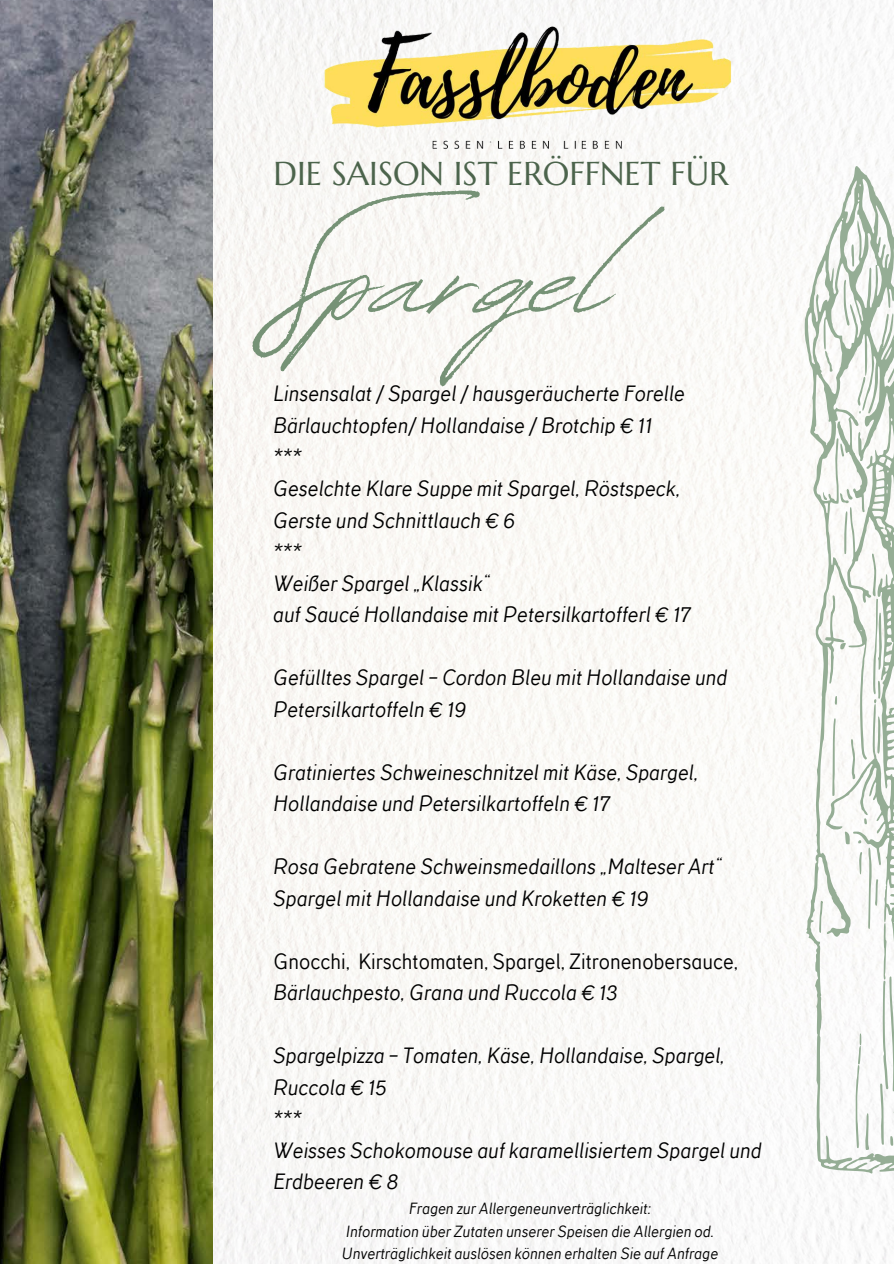
<style>
.page{position:relative;width:894px;height:1264px;background:#fff}
.page>*{position:absolute;margin:0;border:0;box-sizing:border-box;transform-origin:0 0}
.t1{font:210px "Revive 80 Signature";color:#769276}
.t2{font:33px "Marcellus";color:#4c644c}
.t3{font:italic 22.5px/31.5px "TT Corals";color:#000}
.t4{font:22.5px/31.5px "TT Corals";color:#000}
.t5{font:italic 16.5px "TT Corals";color:#000}
.s1{font-style:italic}
</style>
<div class="page">
<div style="left:213px;top:0;width:680px;height:1263px;background:#faf9f6"></div>
<img style="left:0;top:0;width:213px;height:1263px">
<svg style="left:804px;top:166px;width:89px;height:1007px"></svg>
<img style="left:321px;top:8px;width:417px;height:163px">
<h1 class="t2" style="left:273px;top:153px;width:456px">DIE SAISON IST ERÖFFNET FÜR</h1>
<h2 class="t1" style="left:273px;top:116px;width:341px">Spargel</h2>
<p class="t3" style="left:273px;top:378px;width:413px">Linsensalat / Spargel / hausgeräucherte Forelle<br>Bärlauchtopfen/ Hollandaise / Brotchip € 11</p>
<p class="t3" style="left:273px;top:441px;width:30px">***</p>
<p class="t3" style="left:273px;top:473px;width:408px">Geselchte Klare Suppe mit Spargel, Röstspeck,</p>
<p class="t3" style="left:273px;top:504px;width:244px">Gerste und Schnittlauch € 6</p>
<p class="t3" style="left:273px;top:536px;width:30px">***</p>
<p class="t3" style="left:273px;top:567px;width:218px">Weißer Spargel „Klassik“</p>
<p class="t3" style="left:273px;top:599px;width:419px">auf Saucé Hollandaise mit Petersilkartofferl € 17</p>
<p class="t3" style="left:273px;top:662px;width:455px">Gefülltes Spargel – Cordon Bleu mit Hollandaise und<br>Petersilkartoffeln € 19</p>
<p class="t3" style="left:273px;top:756px;width:426px">Gratiniertes Schweineschnitzel mit Käse, Spargel,<br>Hollandaise und Petersilkartoffeln € 17</p>
<p class="t3" style="left:273px;top:851px;width:450px">Rosa Gebratene Schweinsmedaillons „Malteser Art“</p>
<p class="t3" style="left:273px;top:882px;width:377px">Spargel mit Hollandaise und Kroketten € 19</p>
<p class="t4" style="left:273px;top:945px;width:466px">Gnocchi, Kirschtomaten, Spargel, Zitronenobersauce,<br><span class="s1">Bärlauchpesto, Grana und Ruccola € 13</span></p>
<p class="t3" style="left:273px;top:1040px;width:453px">Spargelpizza – Tomaten, Käse, Hollandaise, Spargel,<br>Ruccola € 15</p>
<p class="t3" style="left:273px;top:1103px;width:30px">***</p>
<p class="t3" style="left:273px;top:1134px;width:490px">Weisses Schokomouse auf karamellisiertem Spargel und<br>Erdbeeren € 8</p>
<p class="t5" style="left:409px;top:1198px;width:244px">Fragen zur Allergeneunverträglichkeit:</p>
<p class="t5" style="left:346px;top:1220px;width:369px">Information über Zutaten unserer Speisen die Allergien od.</p>
<p class="t5" style="left:342px;top:1243px;width:378px">Unverträglichkeit auslösen können erhalten Sie auf Anfrage</p>
</div>
